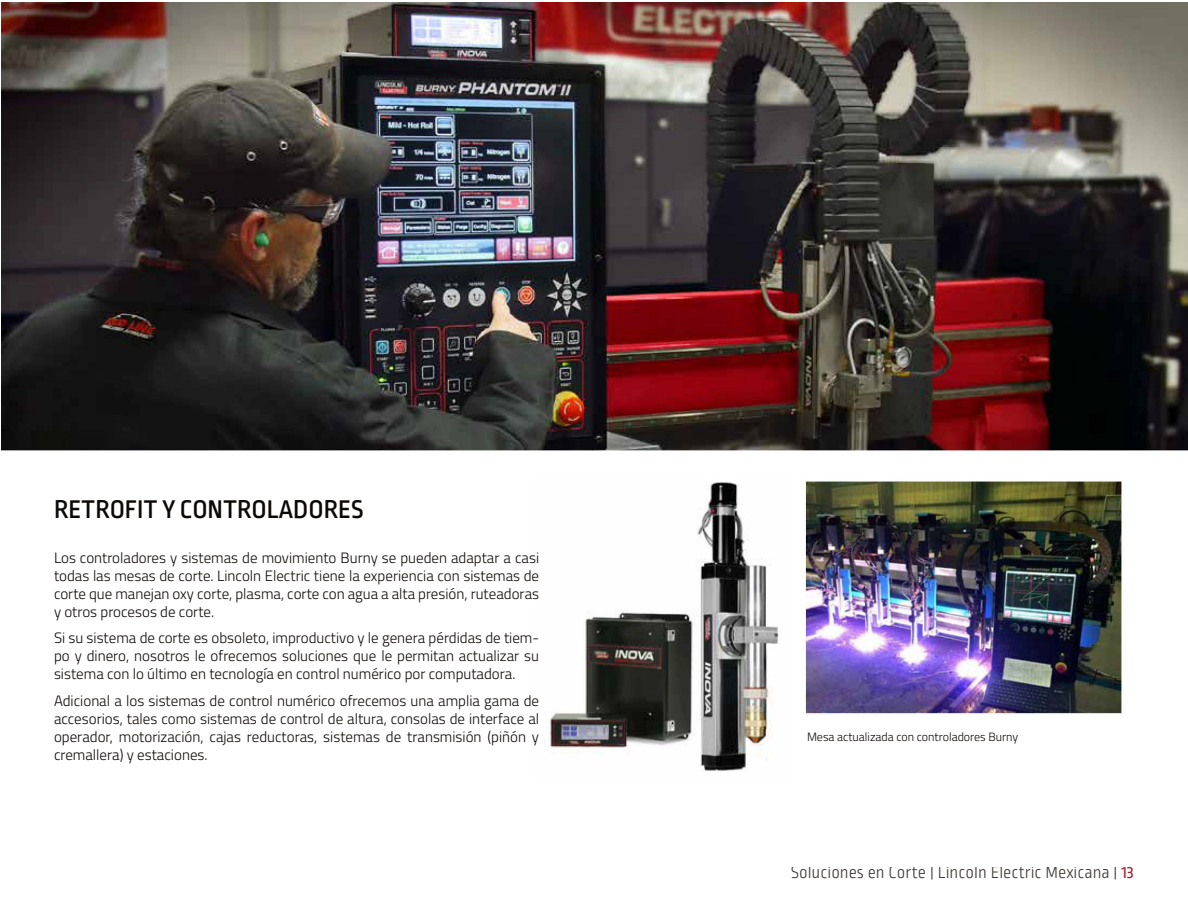
<style>
.page{position:relative;width:1188px;height:918px;background:#fff}
.page>*{position:absolute;margin:0;border:0;box-sizing:border-box;transform-origin:0 0}
.t1{font:500 27px "Ropa Sans Pro";color:#0c0806}
.t2{font:300 18px "Ropa Sans Pro";color:#3b3532}
.t3{font:300 15px/18px "Titillium";color:#0c0806;text-align:justify}
.t4{font:300 12px "Titillium";color:#0c0806}
.s1{font-weight:400;color:#ab1e2c}
</style>
<div class="page">
<img style="left:1px;top:2px;width:1187px;height:769px">
<p class="t1" style="left:54px;top:495px;width:311px">RETROFIT Y CONTROLADORES</p>
<p class="t3" style="left:54px;top:548px;width:487px">Los controladores y sistemas de movimiento Burny se pueden adaptar a casi todas las mesas de corte. Lincoln Electric tiene la experiencia con sistemas de corte que manejan oxy corte, plasma, corte con agua a alta presión, ruteadoras y otros procesos de corte.</p>
<p class="t3" style="left:54px;top:629px;width:487px">Si su sistema de corte es obsoleto, improductivo y le genera pérdidas de tiem&shy;po y dinero, nosotros le ofrecemos soluciones que le permitan actualizar su sistema con lo último en tecnología en control numérico por computadora.</p>
<p class="t3" style="left:54px;top:691px;width:487px">Adicional a los sistemas de control numérico ofrecemos una amplia gama de accesorios, tales como sistemas de control de altura, consolas de interface al operador, motorización, cajas reductoras, sistemas de transmisión (piñón y cremallera) y estaciones.</p>
<p class="t4" style="left:807px;top:728px;width:213px">Mesa actualizada con controladores Burny</p>
<p class="t2" style="left:791px;top:863px;width:345px">Soluciones en Corte | Lincoln Electric Mexicana | <span class="s1">13</span></p>
</div>
